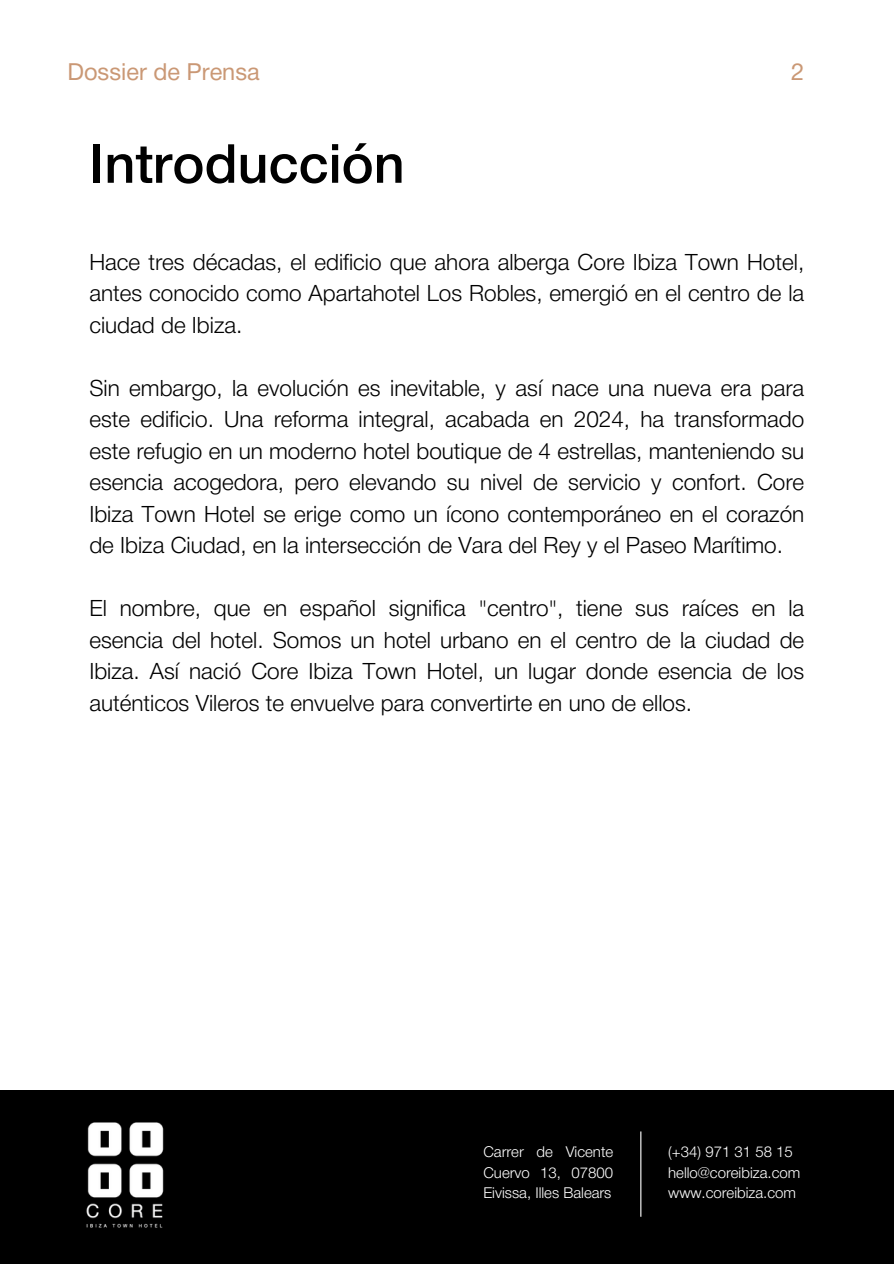
<style>
.page{position:relative;width:894px;height:1264px;background:#fff}
.page>*{position:absolute;margin:0;border:0;box-sizing:border-box;transform-origin:0 0}
.t1{font:500 54px "Helvetica Neue";color:#000}
.t2{font:23.55px "Helvetica Neue";color:#ca9875}
.t3{font:300 22.5px/31.5px "Helvetica Neue";color:#000;text-align:justify}
.t4{font:300 15px/20.2px "Helvetica Neue";color:#fff;text-align:justify}
</style>
<div class="page">
<div style="left:0;top:1089px;width:893px;height:174px;background:#000"></div>
<hr style="left:640px;top:1131px;width:1px;height:85px;background:#fff">
<img style="left:86px;top:1122px;width:78px;height:106px">
<p class="t2" style="left:68px;top:64px;width:194px">Dossier de Prensa</p>
<p class="t2" style="left:791px;top:64px;width:15px">2</p>
<p class="t1" style="left:89px;top:144px;width:317px">Introducción</p>
<p class="t3" style="left:89px;top:248px;width:716px">Hace tres décadas, el edificio que ahora alberga Core Ibiza Town Hotel, antes conocido como Apartahotel Los Robles, emergió en el centro de la ciudad de Ibiza.</p>
<h1 class="t3" style="left:89px;top:374px;width:716px">Sin embargo, la evolución es inevitable, y así nace una nueva era para este edificio. Una reforma integral, acabada en 2024, ha transformado este refugio en un moderno hotel boutique de 4 estrellas, manteniendo su esencia acogedora, pero elevando su nivel de servicio y confort. Core Ibiza Town Hotel se erige como un ícono contemporáneo en el corazón de Ibiza Ciudad, en la intersección de Vara del Rey y el Paseo Marítimo.</h1>
<h2 class="t3" style="left:89px;top:594px;width:716px">El nombre, que en español significa "centro", tiene sus raíces en la esencia del hotel. Somos un hotel urbano en el centro de la ciudad de Ibiza. Así nació Core Ibiza Town Hotel, un lugar donde esencia de los auténticos Vileros te envuelve para convertirte en uno de ellos.</h2>
<h2 class="t4" style="left:483px;top:1143px;width:131px">Carrer de Vicente Cuervo 13, 07800<br>Eivissa, Illes Balears</h2>
<h2 class="t4" style="left:668px;top:1143px;width:126px">(+34) 971 31 58 15</h2>
<p class="t4" style="left:668px;top:1163px;width:133px">hello@coreibiza.com</p>
<p class="t4" style="left:668px;top:1183px;width:129px">www.coreibiza.com</p>
</div>
